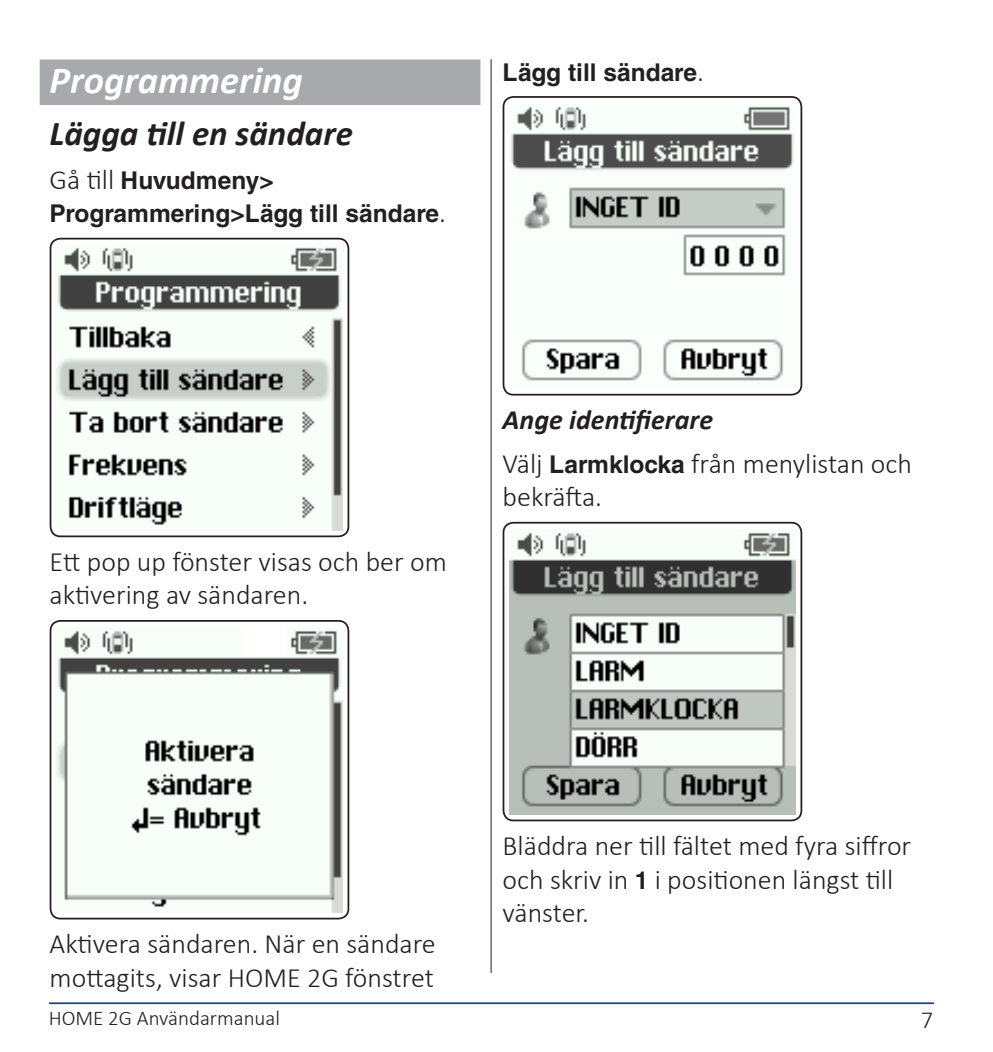
<style>
.page{position:relative;width:993px;height:1052px;background:#fff}
.page>*{position:absolute;margin:0;border:0;box-sizing:border-box;transform-origin:0 0}
.Rubrik_1{font:italic 700 38.5px "Calibri";color:#fff}
.Rubrik_2{font:italic 700 35px "Calibri";color:#231f20}
.Brödtext{font:300 28px/33.6px "Calibri";color:#231f20}
.Rubrik_3{font:italic 700 28px "Calibri";color:#231f20}
.Brödtext-2{font:700 24.5px/33.6px "Helvetica LT Std";color:#231f20}
.t1{font:300 24.5px "Calibri";color:#231f20}
.t2{font:300 21px "Calibri";color:#231f20}
.s1{font-family:"Calibri";font-weight:300;font-size:28px}
.s2{font-family:"Helvetica LT Std";font-weight:700;font-size:24.5px}
</style>
<div class="page">
<hr style="left:50px;top:1002px;width:883px;height:2px;background:#1b3f94">
<hr style="left:490px;top:60px;width:1px;height:912px;background:#231f20">
<div style="left:40px;top:60px;width:440px;height:45px;background:#a8a9ad"></div>
<img style="left:57px;top:247px;width:285px;height:283px">
<div style="left:50px;top:238px;width:299px;height:299px;border:2px solid #231f20;border-radius:10px"></div>
<img style="left:57px;top:630px;width:285px;height:282px">
<div style="left:50px;top:620px;width:299px;height:299px;border:2px solid #231f20;border-radius:10px"></div>
<img style="left:510px;top:106px;width:284px;height:275px">
<div style="left:502px;top:96px;width:300px;height:299px;border:2px solid #231f20;border-radius:10px"></div>
<img style="left:509px;top:532px;width:285px;height:282px">
<div style="left:502px;top:522px;width:300px;height:299px;border:2px solid #231f20;border-radius:10px"></div>
<p class="Rubrik_1" style="left:50px;top:56px;width:254px">Programmering</p>
<p class="Rubrik_2" style="left:50px;top:111px;width:304px">Lägga till en sändare</p>
<p class="Brödtext-2" style="left:50px;top:163px;width:397px"><span class="s1">Gå till</span> Huvudmeny&gt;<br>Programmering&gt;Lägg till sändare<span class="s1">.</span></p>
<p class="Brödtext-2" style="left:502px;top:55px;width:203px">Lägg till sändare<span class="s1">.</span></p>
<p class="Brödtext" style="left:50px;top:544px;width:398px">Ett pop up fönster visas och ber om aktivering av sändaren.</p>
<p class="Rubrik_3" style="left:502px;top:402px;width:212px">Ange identifierare</p>
<p class="Brödtext" style="left:502px;top:446px;width:411px">Välj <span class="s2">Larmklocka</span> från menylistan och bekräfta.</p>
<p class="Brödtext" style="left:50px;top:926px;width:387px">Aktivera sändaren. När en sändare mottagits, visar HOME 2G fönstret</p>
<p class="Brödtext" style="left:502px;top:828px;width:410px">Bläddra ner till fältet med fyra siffror och skriv in <span class="s2">1</span> i positionen längst till vänster.</p>
<p class="t2" style="left:49px;top:1005px;width:233px">HOME 2G Användarmanual</p>
<p class="t1" style="left:920px;top:1004px;width:14px">7</p>
</div>
